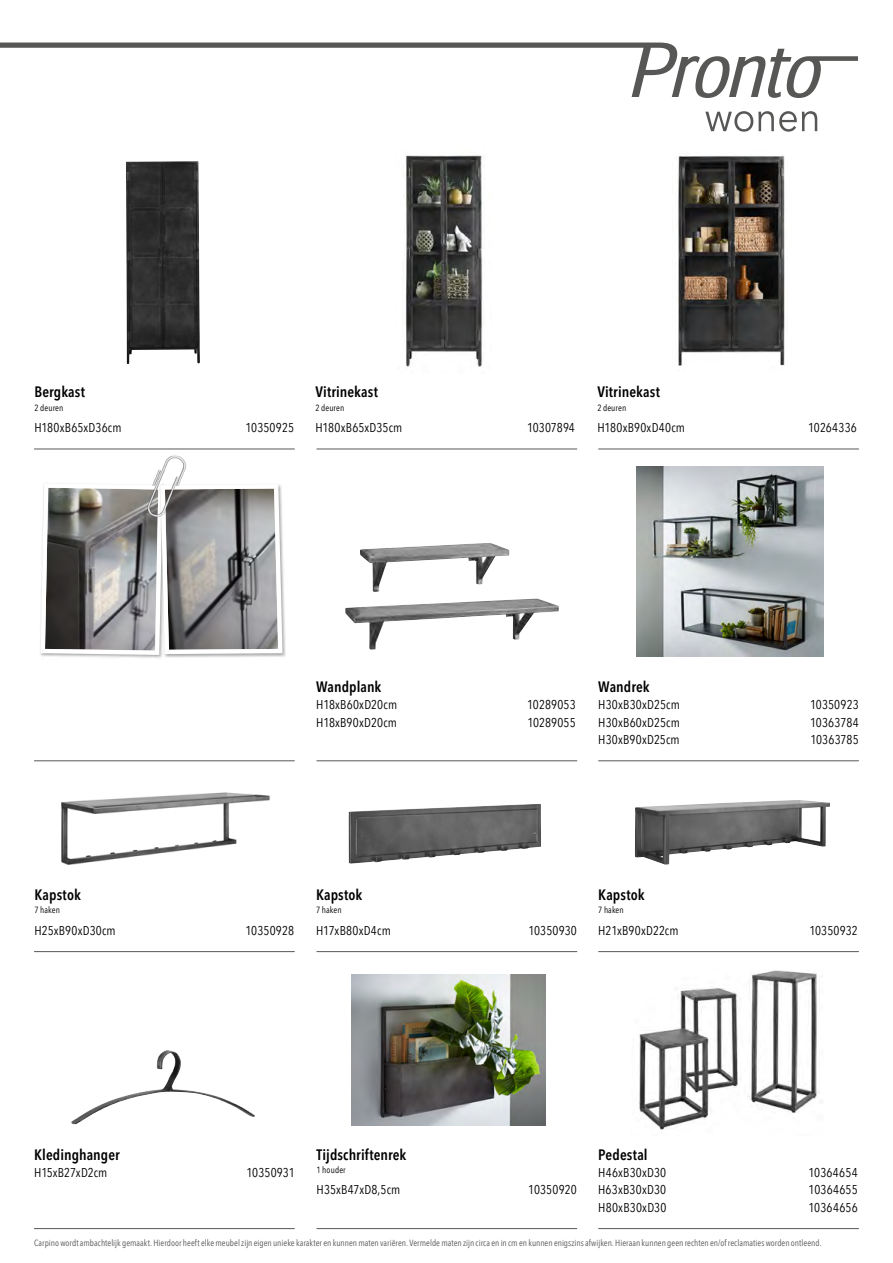
<style>
.page{position:relative;width:893px;height:1263px;background:#fff}
.page>*{position:absolute;margin:0;border:0;box-sizing:border-box;transform-origin:0 0}
.t1{font:600 condensed 15px "Avenir Next LT Pro";letter-spacing:.005em;color:#000}
.t2{font:12.75px "Avenir Next Condensed";letter-spacing:.015em;color:#000}
.t3{font:12.75px "Avenir Next Condensed";letter-spacing:-.005em;color:#000}
.t4{font:9px "Avenir Next Condensed";color:#575756}
.t5{font:9px "Avenir Next Condensed";letter-spacing:.01em;color:#000}
</style>
<div class="page">
<img style="left:126px;top:161px;width:32px;height:203px">
<img style="left:678px;top:155px;width:107px;height:211px">
<img style="left:636px;top:467px;width:187px;height:190px">
<img style="left:165px;top:792px;width:105px;height:61px">
<img style="left:349px;top:804px;width:192px;height:60px">
<img style="left:635px;top:800px;width:195px;height:64px">
<img style="left:71px;top:1050px;width:184px;height:74px">
<img style="left:352px;top:974px;width:193px;height:151px">
<img style="left:639px;top:970px;width:184px;height:162px">
<img style="left:360px;top:543px;width:149px;height:49px">
<img style="left:345px;top:598px;width:214px;height:52px">
<img style="left:405px;top:155px;width:80px;height:212px">
<svg style="left:705px;top:111px;width:112px;height:21px"></svg>
<svg style="left:0;top:43px;width:858px;height:55px"></svg>
<hr style="left:34px;top:449px;width:260px;height:1px;background:#575756">
<hr style="left:317px;top:449px;width:260px;height:1px;background:#575756">
<hr style="left:599px;top:449px;width:260px;height:1px;background:#575756">
<hr style="left:34px;top:760px;width:260px;height:1px;background:#575756">
<hr style="left:317px;top:760px;width:260px;height:1px;background:#575756">
<hr style="left:599px;top:760px;width:260px;height:1px;background:#575756">
<hr style="left:34px;top:951px;width:260px;height:1px;background:#575756">
<hr style="left:317px;top:951px;width:260px;height:1px;background:#575756">
<hr style="left:599px;top:951px;width:260px;height:1px;background:#575756">
<hr style="left:34px;top:1228px;width:260px;height:1px;background:#575756">
<hr style="left:317px;top:1228px;width:260px;height:1px;background:#575756">
<hr style="left:599px;top:1228px;width:260px;height:1px;background:#575756">
<svg style="left:39px;top:485px;width:126px;height:600px"></svg>
<svg style="left:43px;top:486px;width:115px;height:167px;background:#838281"></svg>
<svg style="left:158px;top:161px;width:127px;height:495px"></svg>
<img style="left:146px;top:452px;width:45px;height:72px">
<p class="t1" style="left:34px;top:383px;width:52px">Bergkast</p>
<p class="t5" style="left:34px;top:400px;width:30px">2 deuren</p>
<p class="t2" style="left:34px;top:417px;width:89px">H180xB65xD36cm</p>
<p class="t2" style="left:245px;top:417px;width:50px">10350925</p>
<p class="t1" style="left:315px;top:383px;width:64px">Vitrinekast</p>
<p class="t5" style="left:315px;top:400px;width:30px">2 deuren</p>
<p class="t2" style="left:315px;top:417px;width:88px">H180xB65xD35cm</p>
<p class="t3" style="left:527px;top:417px;width:49px">10307894</p>
<p class="t1" style="left:597px;top:383px;width:64px">Vitrinekast</p>
<p class="t5" style="left:597px;top:400px;width:30px">2 deuren</p>
<p class="t2" style="left:597px;top:417px;width:89px">H180xB90xD40cm</p>
<p class="t2" style="left:808px;top:417px;width:50px">10264336</p>
<p class="t1" style="left:316px;top:677px;width:67px">Wandplank</p>
<p class="t2" style="left:316px;top:694px;width:83px">H18xB60xD20cm</p>
<p class="t2" style="left:527px;top:694px;width:50px">10289053</p>
<p class="t2" style="left:316px;top:711px;width:82px">H18xB90xD20cm</p>
<p class="t2" style="left:527px;top:711px;width:50px">10289055</p>
<p class="t1" style="left:598px;top:677px;width:53px">Wandrek</p>
<p class="t2" style="left:598px;top:694px;width:83px">H30xB30xD25cm</p>
<p class="t2" style="left:810px;top:694px;width:50px">10350923</p>
<p class="t2" style="left:598px;top:711px;width:83px">H30xB60xD25cm</p>
<p class="t2" style="left:810px;top:711px;width:50px">10363784</p>
<p class="t2" style="left:598px;top:728px;width:83px">H30xB90xD25cm</p>
<p class="t2" style="left:810px;top:728px;width:50px">10363785</p>
<p class="t1" style="left:35px;top:885px;width:48px">Kapstok</p>
<p class="t5" style="left:35px;top:902px;width:27px">7 haken</p>
<p class="t2" style="left:35px;top:919px;width:83px">H25xB90xD30cm</p>
<p class="t2" style="left:246px;top:919px;width:50px">10350928</p>
<p class="t1" style="left:316px;top:885px;width:48px">Kapstok</p>
<p class="t5" style="left:316px;top:902px;width:27px">7 haken</p>
<p class="t2" style="left:316px;top:919px;width:76px">H17xB80xD4cm</p>
<p class="t2" style="left:528px;top:919px;width:50px">10350930</p>
<p class="t1" style="left:598px;top:885px;width:48px">Kapstok</p>
<p class="t5" style="left:598px;top:902px;width:27px">7 haken</p>
<p class="t2" style="left:598px;top:919px;width:82px">H21xB90xD22cm</p>
<p class="t2" style="left:809px;top:919px;width:50px">10350932</p>
<p class="t1" style="left:34px;top:1145px;width:87px">Kledinghanger</p>
<p class="t3" style="left:34px;top:1162px;width:75px">H15xB27xD2cm</p>
<p class="t2" style="left:247px;top:1162px;width:50px">10350931</p>
<p class="t1" style="left:317px;top:1145px;width:91px">Tijdschriftenrek</p>
<p class="t5" style="left:317px;top:1162px;width:31px">1 houder</p>
<p class="t2" style="left:317px;top:1179px;width:85px">H35xB47xD8,5cm</p>
<p class="t2" style="left:528px;top:1179px;width:50px">10350920</p>
<p class="t1" style="left:598px;top:1145px;width:51px">Pedestal</p>
<p class="t2" style="left:598px;top:1162px;width:69px">H46xB30xD30</p>
<p class="t2" style="left:808px;top:1162px;width:51px">10364654</p>
<p class="t2" style="left:598px;top:1179px;width:69px">H63xB30xD30</p>
<p class="t2" style="left:809px;top:1179px;width:51px">10364655</p>
<p class="t2" style="left:598px;top:1196px;width:70px">H80xB30xD30</p>
<p class="t2" style="left:808px;top:1196px;width:51px">10364656</p>
<p class="t4" style="left:34px;top:1235px;width:789px">Carpino wordt ambachtelijk gemaakt. Hierdoor heeft elke meubel zijn eigen unieke karakter en kunnen maten variëren. Vermelde maten zijn circa en in cm en kunnen enigszins afwijken. Hieraan kunnen geen rechten en/of reclamaties worden ontleend.</p>
</div>
